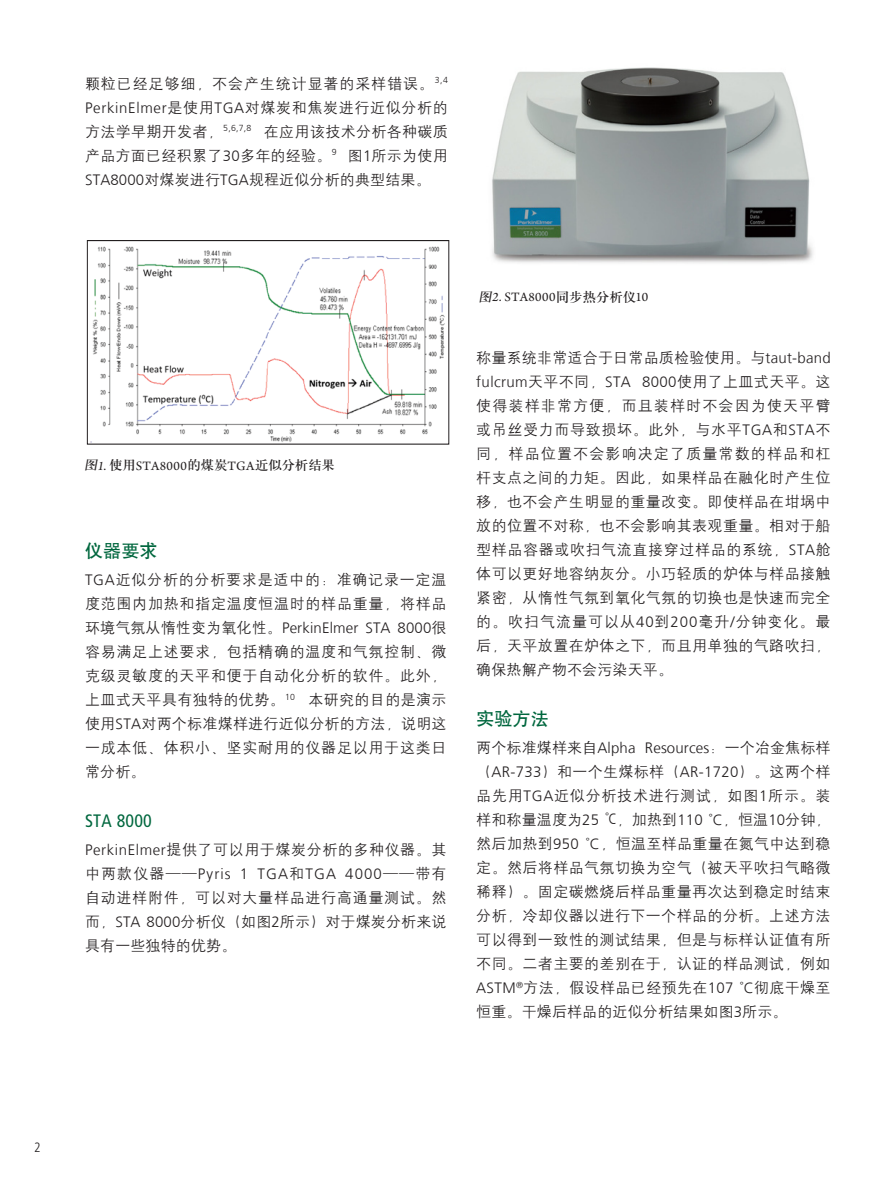
<style>
.page{position:relative;width:893px;height:1191px;background:#fff}
.page>*{position:absolute;margin:0;border:0;box-sizing:border-box;transform-origin:0 0}
.t1{font:18px "H Yb 1 gj";letter-spacing:.01em;color:#00673e}
.t2{font:condensed 18px "Frutiger LT Std";letter-spacing:.01em;color:#00673e}
.t3{font:15px/24px "H Yg 2 gj";letter-spacing:.03em;color:#231f20;text-align:justify}
.Body_Copy{font:13.5px "Arno Pro";letter-spacing:.03em;color:#231f20}
.Body_Copy-2{font:300 condensed 13.5px "Frutiger LT Std";color:#231f20}
.s1{font-family:"Frutiger LT Com";font-weight:300}
.s2{font-family:"H Ya 3 gj";font-style:italic}
.s3{font-style:italic}
.s4{font-family:"H Ya 3 gj"}
.s5{font-family:"Frutiger LT Com";font-weight:300;font-stretch:condensed}
</style>
<div class="page">
<img style="left:90px;top:246px;width:355px;height:196px">
<div style="left:87px;top:240px;width:362px;height:204px;border:1px solid #231f20"></div>
<img style="left:492px;top:67px;width:321px;height:196px">
<p class="t3" style="left:85px;top:71px;width:364px">颗粒已经足够细，不会产生统计显著的采样错误。<sup>3,4<br></sup><span class="s1">PerkinElmer</span>是使用<span class="s1">TGA</span>对煤炭和焦炭进行近似分析的方法学早期开发者，<sup>5,6,7,8</sup> 在应用该技术分析各种碳质产品方面已经积累了<span class="s1">30</span>多年的经验。<sup>9</sup> 图<span class="s1">1</span>所示为使用<span class="s1">STA8000</span>对煤炭进行<span class="s1">TGA</span>规程近似分析的典型结果。</p>
<p class="Body_Copy" style="left:84px;top:458px;width:252px"><span class="s2">图</span><span class="s3">1</span>. <span class="s4">使用</span>STA8000<span class="s4">的煤炭</span>TGA<span class="s4">近似分析结果</span></p>
<p class="t1" style="left:85px;top:541px;width:74px">仪器要求</p>
<p class="t3" style="left:85px;top:567px;width:363px;line-height:24.5px"><span class="s1">TGA</span>近似分析的分析要求是适中的：准确记录一定温度范围内加热和指定温度恒温时的样品重量，将样品环境气氛从惰性变为氧化性。<span class="s1">PerkinElmer STA 8000</span>很</p>
<p class="t3" style="left:85px;top:639px;width:363px">容易满足上述要求，包括精确的温度和气氛控制、微克级灵敏度的天平和便于自动化分析的软件。此外，上皿式天平具有独特的优势。<sup>10</sup> 本研究的目的是演示使用<span class="s1">STA</span>对两个标准煤样进行近似分析的方法，说明这一成本低、体积小、坚实耐用的仪器足以用于这类日常分析。</p>
<p class="t2" style="left:85px;top:810px;width:68px">STA 8000</p>
<p class="t3" style="left:85px;top:837px;width:363px;line-height:24.9px"><span class="s1">PerkinElmer</span>提供了可以用于煤炭分析的多种仪器。其中两款仪器——<span class="s1">Pyris 1 TGA</span>和<span class="s1">TGA 4000</span>——带有</p>
<p class="t3" style="left:85px;top:885px;width:363px">自动进样附件，可以对大量样品进行高通量测试。然而，<span class="s1">STA 8000</span>分析仪（如图<span class="s1">2</span>所示）对于煤炭分析来说具有一些独特的优势。</p>
<p class="Body_Copy" style="left:478px;top:289px;width:171px"><span class="s2">图</span><span class="s3">2.</span>STA8000<span class="s4">同步热分析仪</span>10</p>
<p class="t3" style="left:476px;top:346px;width:356px">称量系统非常适合于日常品质检验使用。与<span class="s1">taut-band fulcrum</span>天平不同，<span class="s1">STA 8000</span>使用了上皿式天平。这使得装样非常方便，而且装样时不会因为使天平臂或吊丝受力而导致损坏。此外，与水平<span class="s1">TGA</span>和<span class="s1">STA</span>不同，样品位置不会影响决定了质量常数的样品和杠杆支点之间的力矩。因此，如果样品在融化时产生位移，也不会产生明显的重量改变。即使样品在坩埚中放的位置不对称，也不会影响其表观重量。相对于船型样品容器或吹扫气流直接穿过样品的系统，<span class="s1">STA</span>舱体可以更好地容纳灰分。小巧轻质的炉体与样品接触紧密，从惰性气氛到氧化气氛的切换也是快速而完全的。吹扫气流量可以从<span class="s1">40</span>到<span class="s1">200</span>毫升<span class="s1">/</span>分钟变化。最后，天平放置在炉体之下，而且用单独的气路吹扫，确保热解产物不会污染天平。</p>
<p class="t1" style="left:476px;top:709px;width:74px">实验方法</p>
<p class="t3" style="left:476px;top:735px;width:356px">两个标准煤样来自<span class="s1">Alpha Resources</span>：一个冶金焦标样（<span class="s1">AR-733</span>）和一个生煤标样（<span class="s1">AR-1720</span>）。这两个样品先用<span class="s1">TGA</span>近似分析技术进行测试，如图<span class="s1">1</span>所示。装样和称量温度为<span class="s1">25</span> <span class="s5">˚C</span>，加热到<span class="s1">110 ˚C</span>，恒温<span class="s1">10</span>分钟，然后加热到<span class="s1">950 ˚C</span>，恒温至样品重量在氮气中达到稳定。然后将样品气氛切换为空气（被天平吹扫气略微稀释）。固定碳燃烧后样品重量再次达到稳定时结束分析，冷却仪器以进行下一个样品的分析。上述方法可以得到一致性的测试结果，但是与标样认证值有所不同。二者主要的差别在于，认证的样品测试，例如<span class="s1">ASTM</span><sup>®</sup>方法，假设样品已经预先在<span class="s1">107 ˚C</span>彻底干燥至恒重。干燥后样品的近似分析结果如图<span class="s1">3</span>所示。</p>
<p class="Body_Copy-2" style="left:34px;top:1139px;width:8px">2</p>
</div>
